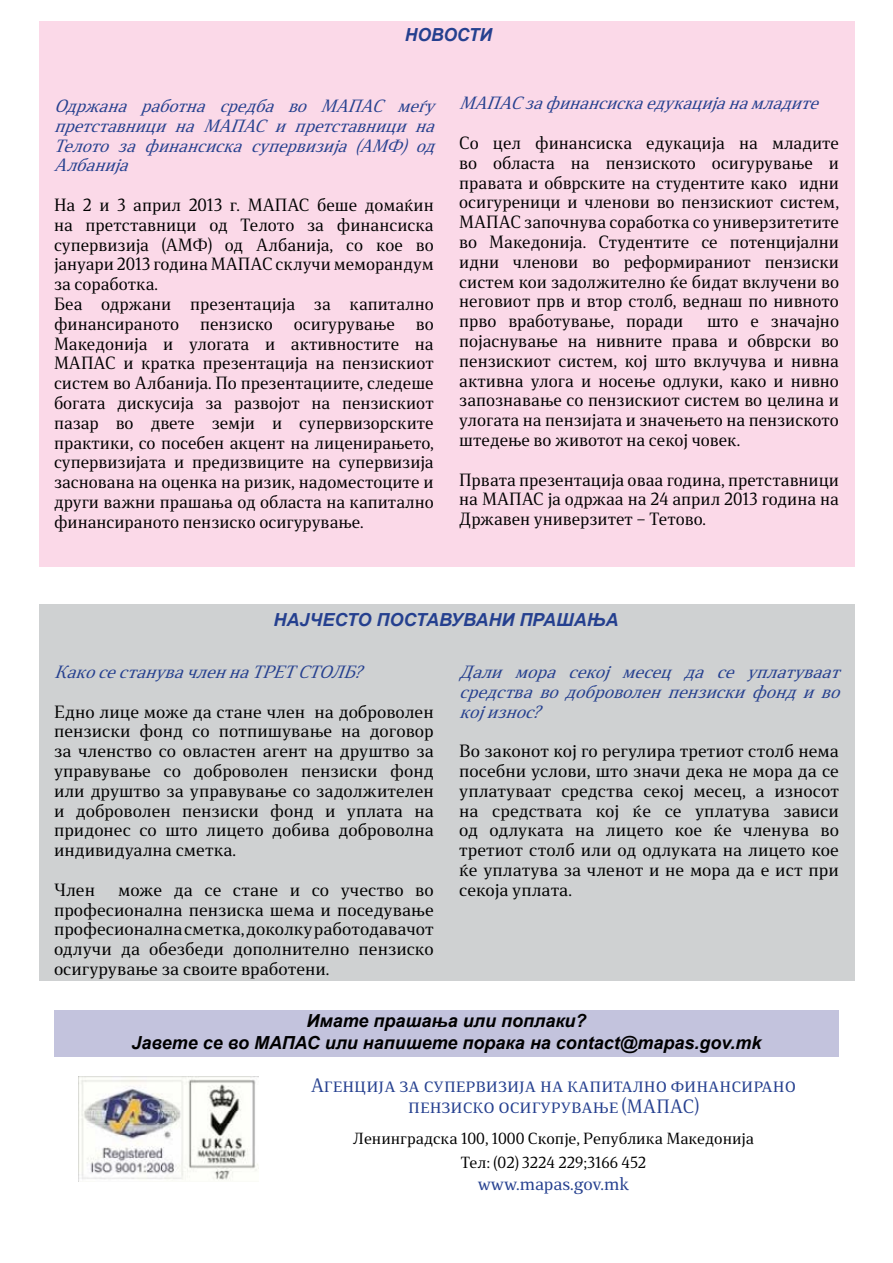
<style>
.page{position:relative;width:893px;height:1263px;background:#fff}
.page>*{position:absolute;margin:0;border:0;box-sizing:border-box;transform-origin:0 0}
.t1{font:italic 700 18px/21.6px "Arial";color:#000;text-align:center}
.t2{font:18px/21.6px "Stobi Serif";letter-spacing:.01em;color:#25408f;text-align:center;scale:.95 1}
.t3{font:italic 700 18px "Arial";letter-spacing:-.035em;color:#25408f}
.t4{font:16.5px/19.8px "Stobi Serif";color:#000;text-align:justify}
.t5{font:italic 16.5px/19.8px "Stobi Serif";color:#25408f;text-align:justify}
.t6{font:16.5px "Stobi Serif";color:#25408f}
.t7{font:15px/24px "Stobi Serif";color:#000;text-align:center}
</style>
<div class="page">
<div style="left:54px;top:1010px;width:784px;height:47px;background:#c3c3dd"></div>
<div style="left:40px;top:604px;width:815px;height:376px;background:#cfd1d2"></div>
<div style="left:40px;top:21px;width:815px;height:545px;background:#fbd9e8"></div>
<img style="left:78px;top:1077px;width:181px;height:104px">
<p class="t3" style="left:405px;top:22px;width:14px">ново</p>
<p class="t3" style="left:457px;top:22px;width:37px">сти</p>
<p class="t5" style="left:54px;top:96px;width:389px">Одржана работна средба во МАПАС меѓу претставници на МАПАС и претставници на Телото за финансиска супервизија (АМФ) од Албанија</p>
<p class="t4" style="left:54px;top:195px;width:381px;text-align:left">На 2 и 3 април 2013 г. МАПАС беше домаќин на претставници од Телото за финансиска супервизија (АМФ) од Албанија, со кое во јануари 2013 година МАПАС склучи меморандум за соработка.<br>Беа одржани презентација за капитално финансираното</p>
<p class="t4" style="left:54px;top:313px;width:381px;text-indent:362px">во Македонија и улогата и активностите на МАПАС и кратка презентација на пензискиот систем во Албанија. По презентациите, следеше богата дискусија за развојот на пензискиот пазар во двете земји и супервизорските практики, со посебен акцент на лиценирањето, супервизијата и предизвиците на супервизија заснована на оценка на ризик, надоместоците и други важни прашања од областа на капитално финансираното пензиско осигурување.</p>
<p class="t4" style="left:200px;top:313px;width:74px">пензиско</p>
<p class="t4" style="left:294px;top:313px;width:102px">осигурување</p>
<p class="t5" style="left:459px;top:93px;width:368px">МАПАСзафинансискаедукацијанамладите</p>
<p class="t4" style="left:459px;top:133px;width:381px">Со цел финансиска едукација на младите во областа на пензиското осигурување и правата и обврските на студентите како идни осигуреници и членови во пензискиот систем, МАПАС започнува соработка со универзитетите во Македонија. Студентите се потенцијални идни членови во реформираниот пензиски систем кои задолжително ќе бидат вклучени во неговиот прв и втор столб, веднаш по нивното прво вработување, поради</p>
<p class="t4" style="left:459px;top:311px;width:381px;text-indent:248px">што е значајно појаснување на нивните права и обврски во пензискиот систем, кој што вклучува и нивна активна улога и носење одлуки, како и нивно запознавање со пензискиот систем во целина и улогата на пензијата и значењето на пензиското штедење во животот на секој човек.</p>
<p class="t4" style="left:459px;top:469px;width:381px">Првата презентација оваа година, претставници на МАПАС ја одржаа на 24 април 2013 година на Државен универзитет – Тетово.</p>
<p class="t3" style="left:274px;top:608px;width:27px">Најче</p>
<p class="t3" style="left:334px;top:608px;width:95px">сто по ставуван</p>
<p class="t3" style="left:501px;top:608px;width:58px">и прашања</p>
<p class="t5" style="left:54px;top:662px;width:317px">КакосестанувачленнаТРЕТСТОЛБ?</p>
<p class="t4" style="left:54px;top:701px;width:381px">Едно лице може да стане член на доброволен пензиски фонд со потпишување на договор за членство со овластен агент на друштво за управување со доброволен пензиски фонд или друштво за управување со задолжителен и доброволен пензиски фонд и уплата на придонес со што лицето добива доброволна индивидуална сметка.</p>
<p class="t4" style="left:54px;top:879px;width:43px">Член</p>
<p class="t4" style="left:54px;top:879px;width:381px;text-indent:64px">може да се стане и со учество во професионална пензиска шема и поседување професионална сметка, доколку работодавачот одлучи да обезбеди дополнително пензиско осигурување за своите вработени.</p>
<p class="t5" style="left:459px;top:662px;width:389px">Дали мора секој месец да се уплатуваат средстваводоброволенпензискифондиво којизнос?</p>
<p class="t4" style="left:459px;top:741px;width:381px">Во законот кој го регулира третиот столб нема посебни услови, што значи дека не мора да се уплатуваат средства секој месец, а износот на средствата кој ќе се уплатува зависи од одлуката на лицето кое ќе членува во третиот столб или од одлуката на лицето кое ќе уплатува за членот и не мора да е ист при секоја уплата.</p>
<p class="t1" style="left:131px;top:1011px;width:631px">Имате прашања или поплаки?<br>Јавете се во МАПАС или напишете порака на contact@mapas.gov.mk</p>
<p class="t2" style="left:311px;top:1074px;width:512px">Агенција за супервизија на капитално финансирано пензиско осигурување (МАПАС)</p>
<p class="t7" style="left:353px;top:1126px;width:402px">Ленинградска 100, 1000 Скопје, Република Македонија<br>Тел: (02) 3224 229;3166 452</p>
<p class="t6" style="left:478px;top:1172px;width:153px">www.mapas.gov.mk</p>
</div>
